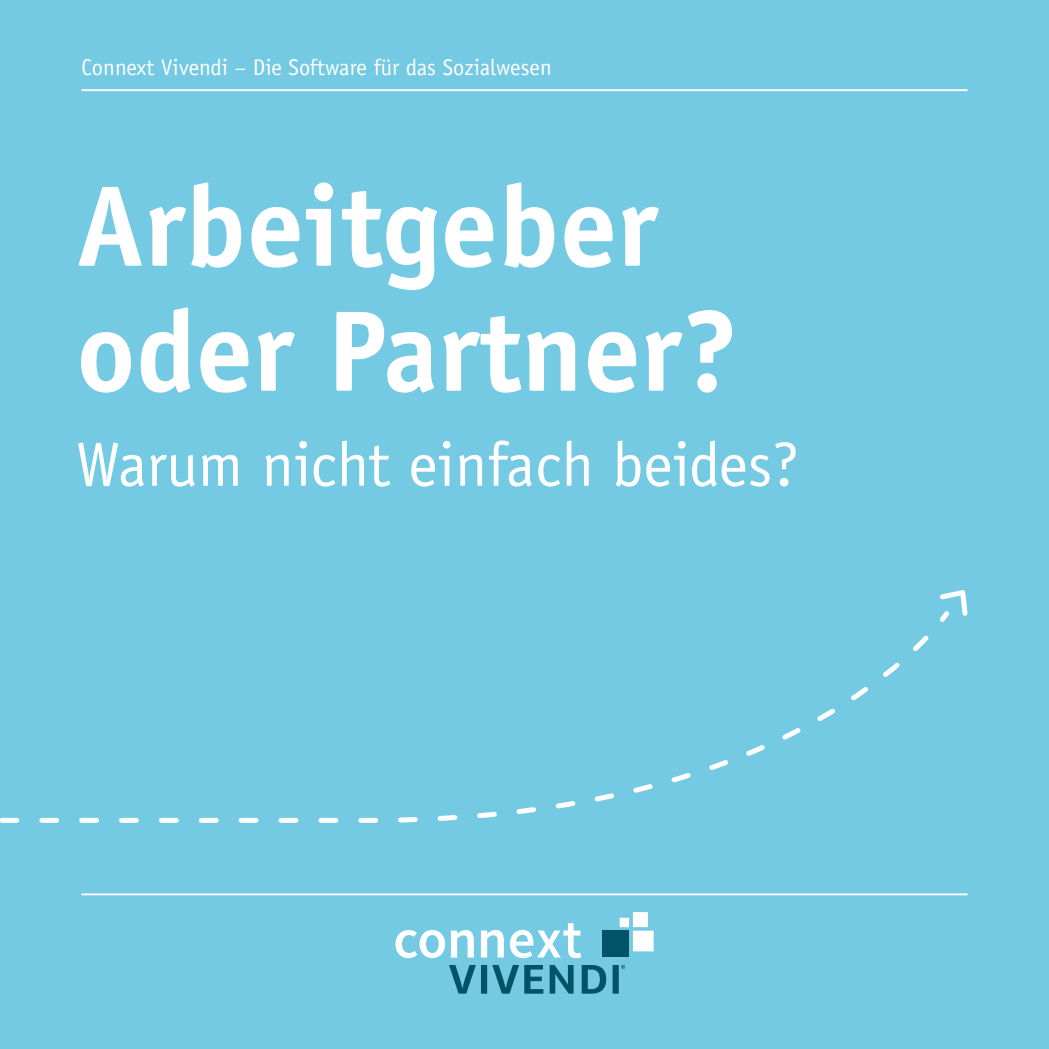
<style>
.page{position:relative;width:1049px;height:1049px;background:#74c9e3}
.page>*{position:absolute;margin:0;border:0;box-sizing:border-box;transform-origin:0 0}
.t1{font:700 115px/125px "Officina Sans";color:#fff}
.t2{font:62.5px "Officina Sans";color:#fff}
.t3{font:22.75px "Officina Sans";color:#fff}
</style>
<div class="page">
<hr style="left:81px;top:89px;width:886px;height:2px;background:#fff">
<hr style="left:81px;top:893px;width:886px;height:2px;background:#fff">
<svg style="left:449px;top:965px;width:176px;height:29px"></svg>
<div style="left:602px;top:930px;width:27px;height:27px;background:#025268"></div>
<svg style="left:620px;top:912px;width:34px;height:39px"></svg>
<svg style="left:395px;top:923px;width:186px;height:35px"></svg>
<svg style="left:0;top:619px;width:946px;height:204px"></svg>
<svg style="left:939px;top:590px;width:29px;height:29px"></svg>
<p class="t3" style="left:81px;top:54px;width:472px">Connext Vivendi – Die Software für das Sozialwesen</p>
<h1 class="t1" style="left:76px;top:163px;width:664px">Arbeitgeber oder Partner?</h1>
<h2 class="t2" style="left:76px;top:428px;width:724px">Warum nicht einfach beides?</h2>
</div>
